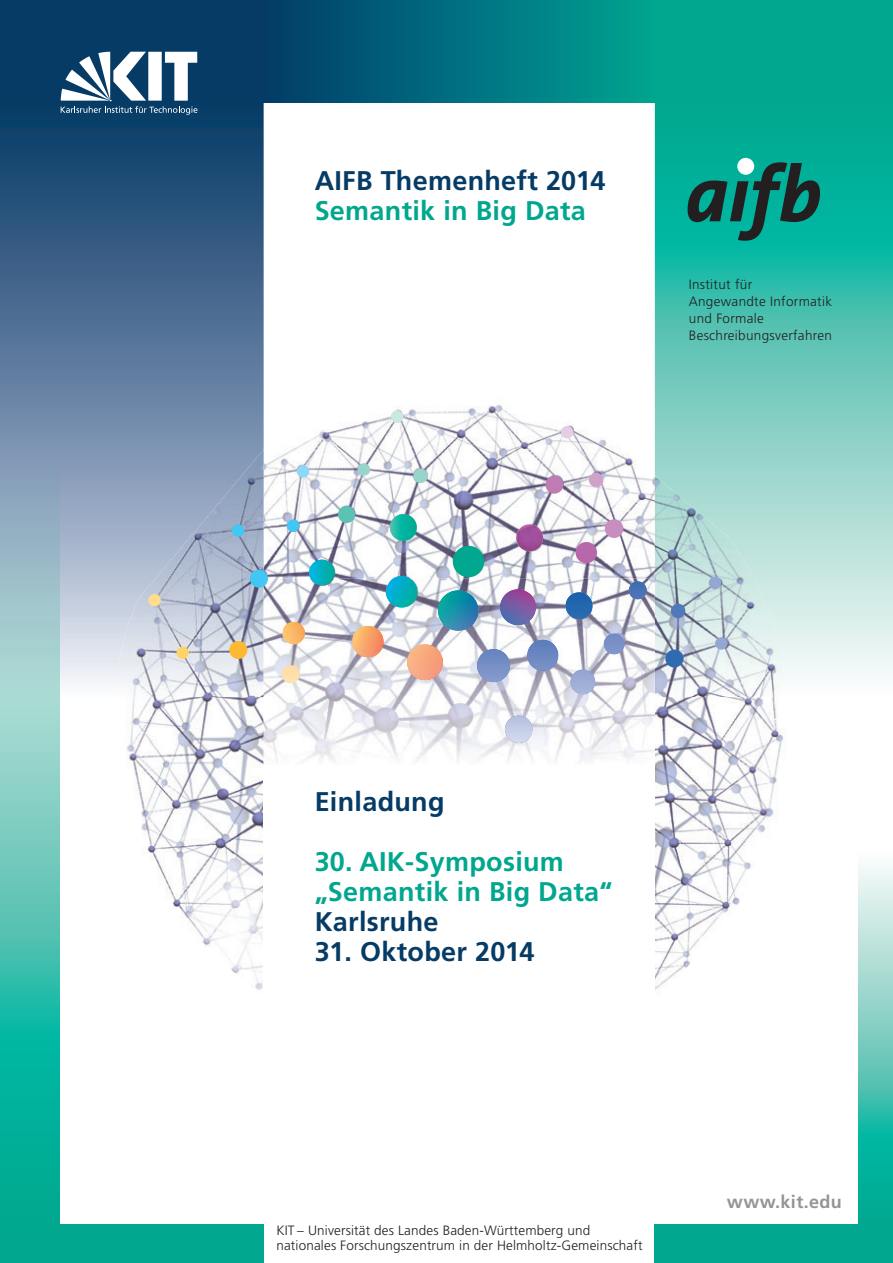
<style>
.page{position:relative;width:893px;height:1263px;background:#fff}
.page>*{position:absolute;margin:0;border:0;box-sizing:border-box;transform-origin:0 0}
.t1{font:700 27px/30px "Frutiger LT Std";letter-spacing:.01em;color:#00a78e}
.t2{font:700 27px "Frutiger LT Std";letter-spacing:.01em;color:#053b65}
.t3{font:700 18px "Frutiger LT Std";letter-spacing:.02em;color:#939598}
.t4{font:300 13.5px/17px "Frutiger LT Std";letter-spacing:.01em;color:#231f20}
</style>
<div class="page">
<img style="left:0;top:102px;width:264px;height:582px">
<img style="left:655px;top:102px;width:238px;height:574px">
<img style="left:111px;top:391px;width:680px;height:599px">
<img style="left:113px;top:450px;width:151px;height:247px">
<img style="left:655px;top:475px;width:133px;height:222px">
<div style="left:453px;top:546px;width:31px;height:31px;background:#00a78e;border-radius:50%"></div>
<img style="left:516px;top:524px;width:27px;height:27px">
<svg style="left:386px;top:576px;width:31px;height:2px"></svg>
<svg style="left:386px;top:576px;width:31px;height:31px"></svg>
<div style="left:309px;top:560px;width:26px;height:25px;background:linear-gradient(to right,#00b8e9,#00a999);border-radius:50%"></div>
<div style="left:576px;top:542px;width:21px;height:21px;background:#b768aa;border-radius:50%"></div>
<svg style="left:390px;top:514px;width:27px;height:27px"></svg>
<div style="left:545px;top:476px;width:18px;height:18px;background:#bf7bb4;border-radius:50%"></div>
<div style="left:665px;top:650px;width:18px;height:17px;background:#2f6bb1;border-radius:50%"></div>
<div style="left:250px;top:570px;width:18px;height:18px;background:#40c7f4;border-radius:50%"></div>
<div style="left:338px;top:506px;width:17px;height:17px;background:#5cc3b4;border-radius:50%"></div>
<div style="left:229px;top:641px;width:18px;height:18px;background:#fdb931;border-radius:50%"></div>
<div style="left:413px;top:469px;width:15px;height:14px;background:#97d5cb;border-radius:50%"></div>
<div style="left:605px;top:519px;width:18px;height:19px;background:#c78ebf;border-radius:50%"></div>
<div style="left:176px;top:646px;width:13px;height:13px;background:#fed469;border-radius:50%"></div>
<div style="left:589px;top:473px;width:14px;height:14px;background:#cfa2ca;border-radius:50%"></div>
<div style="left:148px;top:594px;width:13px;height:12px;background:#ffdd8e;border-radius:50%"></div>
<div style="left:287px;top:519px;width:12px;height:13px;background:#40c7f4;border-radius:50%"></div>
<div style="left:561px;top:426px;width:12px;height:12px;background:#e5cee3;border-radius:50%"></div>
<div style="left:232px;top:524px;width:12px;height:13px;background:#40c7f4;border-radius:50%"></div>
<div style="left:358px;top:463px;width:12px;height:13px;background:#97d5cb;border-radius:50%"></div>
<div style="left:715px;top:637px;width:13px;height:13px;background:#94a6d2;border-radius:50%"></div>
<div style="left:297px;top:465px;width:12px;height:13px;background:#8dd7f7;border-radius:50%"></div>
<div style="left:391px;top:410px;width:12px;height:13px;background:#cae7e2;border-radius:50%"></div>
<div style="left:671px;top:604px;width:14px;height:14px;background:#5178b8;border-radius:50%"></div>
<div style="left:709px;top:577px;width:12px;height:12px;background:#94a6d2;border-radius:50%"></div>
<div style="left:263px;top:0;width:392px;height:102px;background:linear-gradient(to right,#023b6a,#00a493)"></div>
<div style="left:0;top:1225px;width:264px;height:38px;background:#00a78e"></div>
<img style="left:859px;top:864px;width:34px;height:361px">
<div style="left:0;top:0;width:264px;height:102px;background:#053b65"></div>
<div style="left:655px;top:1225px;width:238px;height:38px;background:#00a78e"></div>
<div style="left:655px;top:0;width:238px;height:102px;background:#00a78e"></div>
<img style="left:181px;top:853px;width:83px;height:137px">
<img style="left:0;top:443px;width:60px;height:782px">
<img style="left:264px;top:578px;width:391px;height:187px">
<img style="left:438px;top:590px;width:40px;height:41px">
<img style="left:527px;top:640px;width:31px;height:31px">
<img style="left:352px;top:626px;width:32px;height:31px">
<img style="left:477px;top:649px;width:33px;height:33px">
<img style="left:282px;top:622px;width:23px;height:22px">
<img style="left:407px;top:644px;width:36px;height:36px">
<img style="left:386px;top:578px;width:31px;height:29px">
<img style="left:311px;top:578px;width:22px;height:7px">
<img style="left:566px;top:592px;width:26px;height:27px">
<img style="left:500px;top:589px;width:36px;height:36px">
<img style="left:604px;top:634px;width:21px;height:20px">
<svg style="left:264px;top:578px;width:4px;height:8px"></svg>
<img style="left:505px;top:715px;width:27px;height:28px">
<img style="left:629px;top:581px;width:18px;height:18px">
<img style="left:282px;top:665px;width:18px;height:18px">
<img style="left:570px;top:669px;width:25px;height:25px">
<div style="left:264px;top:765px;width:391px;height:353px;background:#fff"></div>
<div style="left:737px;top:158px;width:17px;height:17px;background:#fff;border-radius:50%"></div>
<svg style="left:688px;top:162px;width:132px;height:79px;background:#117c6f"></svg>
<svg style="left:61px;top:52px;width:137px;height:63px"></svg>
<h1 class="t2" style="left:315px;top:170px;width:292px">AIFB Themenheft 2014</h1>
<h1 class="t1" style="left:315px;top:198px;width:273px">Semantik in Big Data</h1>
<p class="t4" style="left:689px;top:277px;width:145px">Institut für<br>Angewandte Informatik und Formale<br>Beschreibungsverfahren</p>
<h1 class="t2" style="left:315px;top:791px;width:131px">Einladung</h1>
<h1 class="t1" style="left:315px;top:849px;width:299px">30. AIK-Symposium „Semantik in Big Data“</h1>
<h1 class="t2" style="left:315px;top:911px;width:125px">Karlsruhe</h1>
<h1 class="t2" style="left:315px;top:941px;width:221px">31. Oktober 2014</h1>
<p class="t4" style="left:276px;top:1224px;width:368px;line-height:15px">KIT – Universität des Landes Baden-Württemberg und nationales Forschungszentrum in der Helmholtz-Gemeinschaft</p>
<h2 class="t3" style="left:727px;top:1194px;width:117px">www.kit.edu</h2>
</div>
